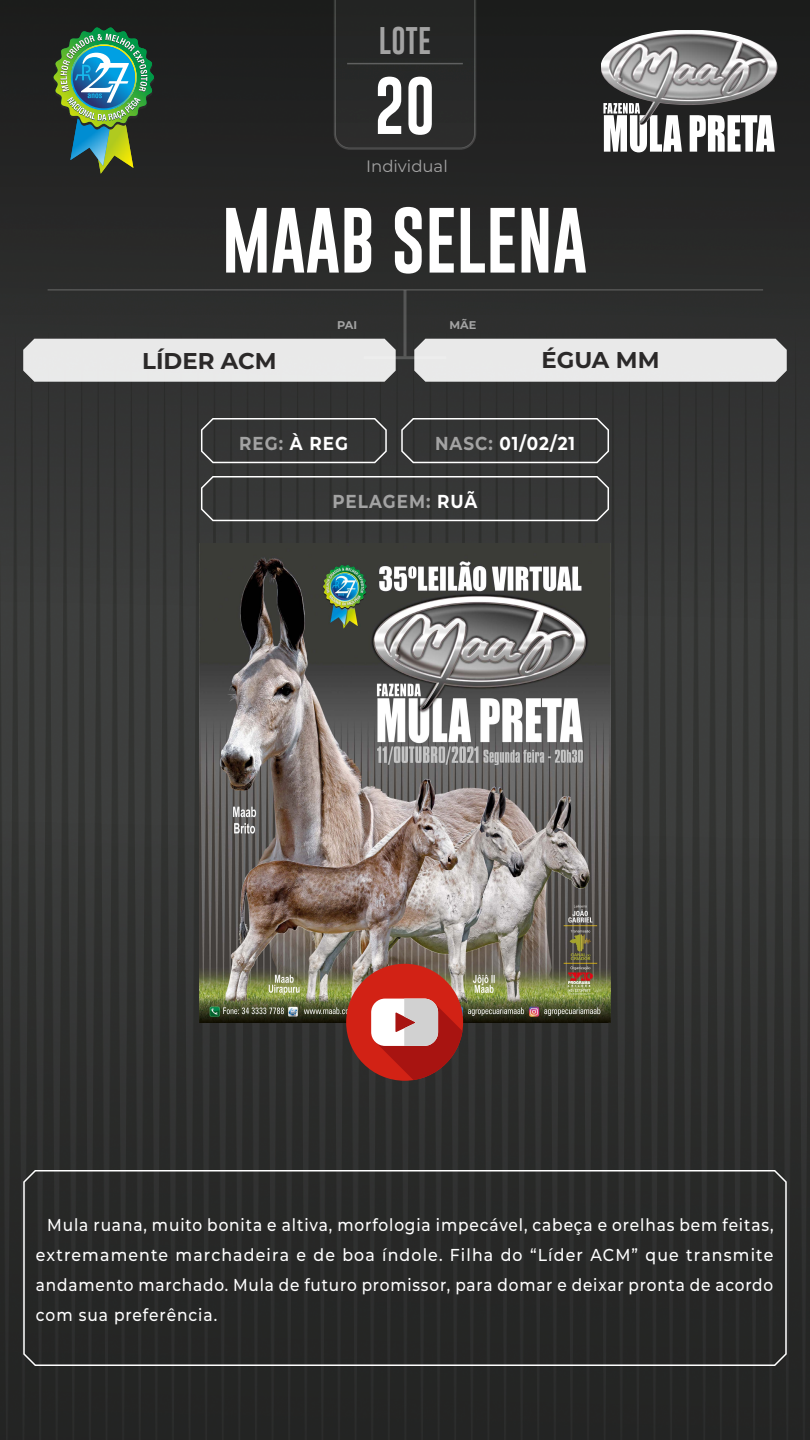
<style>
.page{position:relative;width:810px;height:1440px;background:#fff}
.page>*{position:absolute;margin:0;border:0;box-sizing:border-box;transform-origin:0 0}
.t1{font:67.5px "Gobold";color:#fff}
.t2{font:58.88px "Gobold";color:#fff}
.t3{font:28.12px "Gobold";color:#a3a3a3}
.t4{font:700 22.8px "Montserrat";color:#2b2929}
.t5{font:700 18.75px "Montserrat";letter-spacing:.06em;color:#a3a3a3;scale:.9 1}
.t6{font:700 18.75px "Montserrat";letter-spacing:.06em;color:#fff;scale:.9 1}
.t7{font:500 17.25px/30px "Montserrat";letter-spacing:.055em;color:#fff;text-align:justify;scale:.89 1}
.t8{font:16.5px "Montserrat";color:#a3a3a3}
.t9{font:700 11.25px "Montserrat";color:#a3a3a3}
.s1{color:#fff}
.s2{color:#a3a3a3}
</style>
<div class="page">
<img style="left:0;top:655px;width:810px;height:130px">
<div style="left:0;top:0;width:810px;height:655px;background:linear-gradient(to bottom,#1c1c1c,#3d3e3e)"></div>
<div style="left:0;top:785px;width:810px;height:655px;background:linear-gradient(to bottom,#393a38,#232323)"></div>
<div style="left:334px;top:0;width:142px;height:150px;background:#282828"></div>
<img style="left:199px;top:544px;width:412px;height:478px">
<svg style="left:23px;top:337px;width:373px;height:45px;background:#dddede"></svg>
<svg style="left:414px;top:337px;width:373px;height:45px;background:#ddd"></svg>
<hr style="left:48px;top:289px;width:715px;height:2px;background:#fff">
<hr style="left:404px;top:290px;width:2px;height:66px;background:#fff">
<hr style="left:364px;top:356px;width:82px;height:3px;background:#fff">
<div style="left:346px;top:964px;width:117px;height:117px;background:#d22215;border-radius:50%"></div>
<svg style="left:371px;top:999px;width:91px;height:81px"></svg>
<svg style="left:603px;top:125px;width:172px;height:27px"></svg>
<img style="left:601px;top:30px;width:177px;height:95px">
<img style="left:53px;top:27px;width:101px;height:147px">
<svg style="left:22px;top:1169px;width:765px;height:198px;background:#2c2d2c"></svg>
<svg style="left:200px;top:417px;width:188px;height:47px;background:#414242"></svg>
<svg style="left:401px;top:417px;width:209px;height:47px;background:#414242"></svg>
<svg style="left:200px;top:475px;width:410px;height:47px;background:#434343"></svg>
<hr style="left:347px;top:63px;width:116px;height:1px;background:#a3a3a3">
<h3 class="t3" style="left:379px;top:22px;width:54px">LOTE</h3>
<h2 class="t2" style="left:374px;top:68px;width:63px">20</h2>
<p class="t8" style="left:366px;top:155px;width:83px">Individual</p>
<h1 class="t1" style="left:222px;top:197px;width:367px">MAAB SELENA</h1>
<p class="t9" style="left:337px;top:317px;width:22px">PAI</p>
<p class="t9" style="left:449px;top:317px;width:28px">MÃE</p>
<h3 class="t4" style="left:142px;top:344px;width:136px">LÍDER ACM</h3>
<h3 class="t4" style="left:541px;top:344px;width:120px">ÉGUA MM</h3>
<p class="t5" style="left:239px;top:430px;width:123px">REG: <span class="s1">À REG</span></p>
<p class="t6" style="left:435px;top:430px;width:157px"><span class="s2">NASC:</span> 01/02/21</p>
<p class="t5" style="left:332px;top:488px;width:163px">PELAGEM: <span class="s1">RUÃ</span></p>
<p class="t7" style="left:36px;top:1210px;width:830px;text-indent:11px">Mula ruana, muito bonita e altiva, morfologia impecável, cabeça e orelhas bem feitas, extremamente marchadeira e de boa índole. Filha do “Líder ACM” que transmite andamento marchado. Mula de futuro promissor, para domar e deixar pronta de acordo com sua preferência.</p>
</div>
